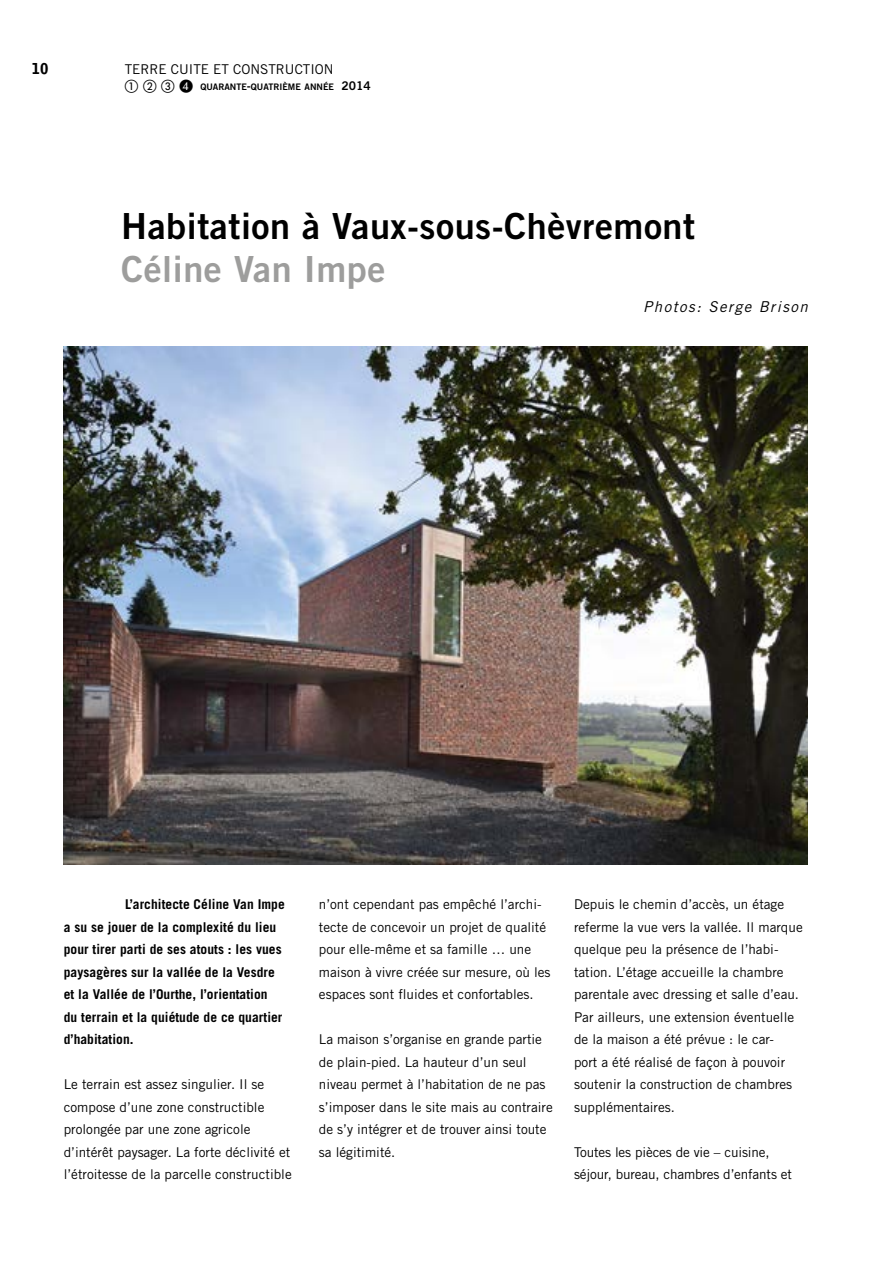
<style>
.page{position:relative;width:893px;height:1263px;background:#fff}
.page>*{position:absolute;margin:0;border:0;box-sizing:border-box;transform-origin:0 0}
.t1{font:36px "Trade Gothic LT Std Bd 2";letter-spacing:.015em;color:#000}
.t2{font:36px "Trade Gothic LT Std Bd 2";letter-spacing:.015em;color:#9d9d9c}
.t3{font:italic 15px "Trade Gothic LT Std";letter-spacing:.1em;color:#000}
.t4{font:900 15px "Bell Gothic Std";color:#000}
.t5{font:13.5px/22.5px "Trade Gothic LT Std";color:#000}
.t6{font:700 13.5px/22.5px "Trade Gothic LT Std";letter-spacing:.005em;color:#000}
.t7{font:9px "Trade Gothic LT Std Bd 2";color:#000}
.s1{font-size:12px}
</style>
<div class="page">
<img style="left:64px;top:347px;width:744px;height:517px">
<p class="t4" style="left:32px;top:60px;width:18px">10</p>
<p class="t5" style="left:125px;top:58px;width:210px">TERRE CUITE ET CONSTRUCTION</p>
<p class="t7" style="left:125px;top:81px;width:247px">① ② ③ ❹ QUARANTE<span class="s1">-</span>QUATRIÈME ANNÉE <span class="s1">2014</span></p>
<h1 class="t1" style="left:121px;top:204px;width:575px">Habitation à Vaux-sous-Chèvremont</h1>
<h1 class="t2" style="left:121px;top:247px;width:266px">Céline Van Impe</h1>
<p class="t3" style="left:643px;top:297px;width:166px">Photos: Serge Brison</p>
<p class="t6" style="left:64px;top:893px;width:223px;text-indent:61px">L’architecte Céline Van Impe a su se jouer de la complexité du lieu pour tirer parti de ses atouts : les vues paysagères sur la vallée de la Vesdre et la Vallée de l’Ourthe, l’orientation<br>du terrain et la quiétude de ce quartier d’habitation.</p>
<p class="t5" style="left:64px;top:1073px;width:229px">Le terrain est assez singulier. Il se compose d’une zone constructible prolongée par une zone agricole d’intérêt paysager. La forte déclivité et l’étroitesse de la parcelle constructible</p>
<p class="t5" style="left:319px;top:893px;width:233px">n’ont cependant pas empêché l’archi&shy;tecte de concevoir un projet de qualité pour elle-même et sa famille … une maison à vivre créée sur mesure, où les espaces sont fluides et confortables.</p>
<p class="t5" style="left:319px;top:1028px;width:235px">La maison s’organise en grande partie de plain-pied. La hauteur d’un seul niveau permet à l’habitation de ne pas s’imposer dans le site mais au contraire de s’y intégrer et de trouver ainsi toute sa légitimité.</p>
<p class="t5" style="left:574px;top:893px;width:230px">Depuis le chemin d’accès, un étage referme la vue vers la vallée. Il marque quelque peu la présence de l’habi&shy;tation. L’étage accueille la chambre parentale avec dressing et salle d’eau.<br>Par ailleurs, une extension éventuelle de la maison a été prévue : le car-<br>port a été réalisé de façon à pouvoir soutenir la construction de chambres supplémentaires.</p>
<p class="t5" style="left:574px;top:1140px;width:219px">Toutes les pièces de vie – cuisine, séjour, bureau, chambres d’enfants et</p>
</div>
